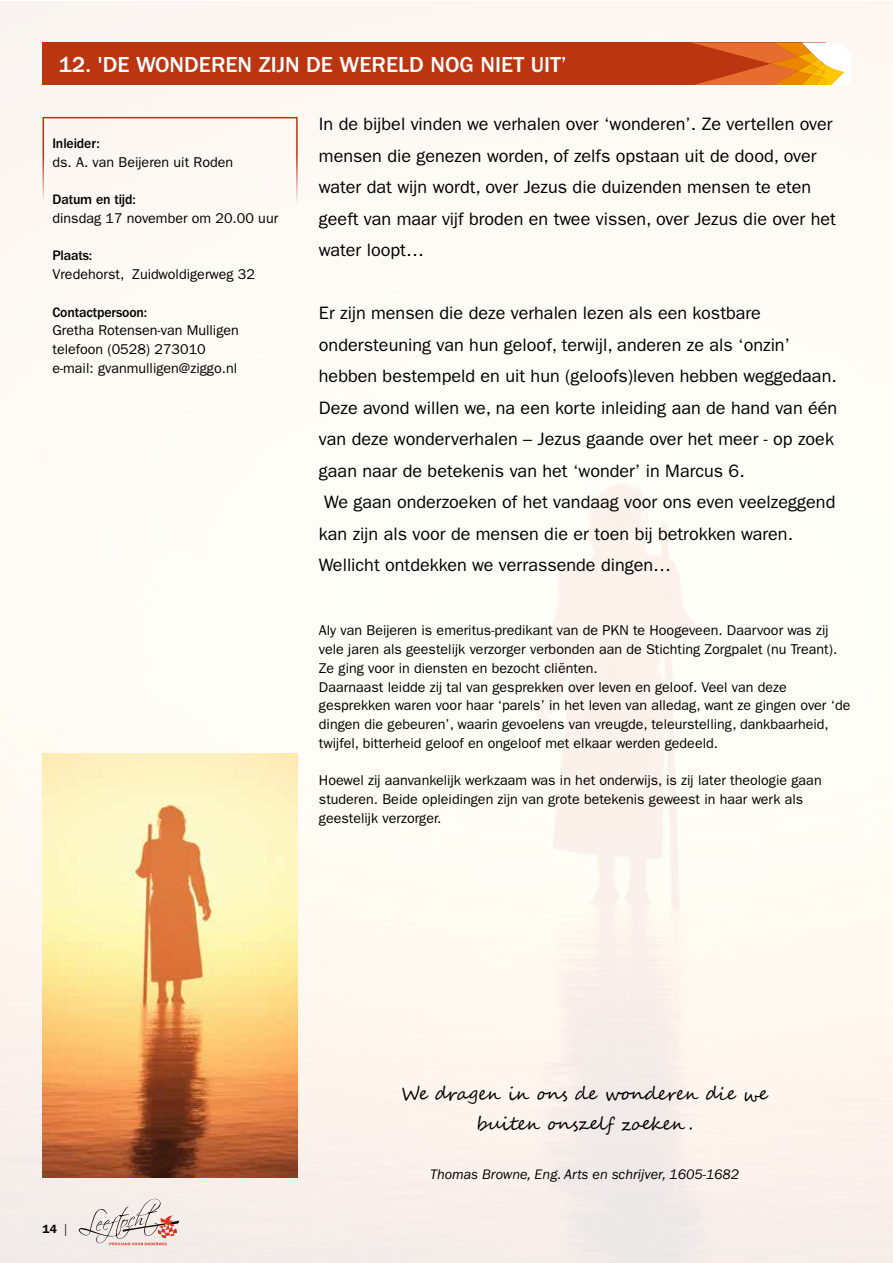
<style>
.page{position:relative;width:893px;height:1263px;background:#fff}
.page>*{position:absolute;margin:0;border:0;box-sizing:border-box;transform-origin:0 0}
.t1{font:500 30px "ITC Franklin Gothic Std";color:#fff}
.t2{font:500 22.5px "ITC Franklin Gothic Std";color:#fff}
.t3{font:18px/31.5px "ITC Franklin Gothic Std";color:#000}
.t4{font:18px/30px "Segoe Script";color:#000;text-align:center}
.t5{font:14.25px/18.8px "ITC Franklin Gothic Std";color:#000}
.t6{font:500 14.25px "ITC Franklin Gothic Std";letter-spacing:-.01em;color:#000}
.t7{font:italic 14.25px "ITC Franklin Gothic Std";color:#000}
.t8{font:600 12px "ITC Franklin Gothic Std";color:#000}
.s1{font-weight:400}
</style>
<div class="page">
<img style="left:0;top:1px;width:892px;height:1262px">
<div style="left:43px;top:117px;width:255px;height:92px;border:2px solid #bb3511"></div>
<div style="left:43px;top:43px;width:783px;height:42px;background:#bb3511"></div>
<svg style="left:694px;top:43px;width:156px;height:42px"></svg>
<img style="left:43px;top:754px;width:255px;height:424px">
<h1 class="t1" style="left:59px;top:47px;width:122px">VERDSLAG</h1>
<h1 class="t1" style="left:129px;top:47px;width:146px">ESTENEPAL</h1>
<h1 class="t1" style="left:59px;top:47px;width:52px">WEI</h1>
<h1 class="t1" style="left:193px;top:47px;width:37px">YN</h1>
<h2 class="t2" style="left:59px;top:51px;width:509px">12. 'DE WONDEREN ZIJN DE WERELD NOG NIET UIT’</h2>
<p class="t6" style="left:52px;top:135px;width:49px">Inleider:</p>
<p class="t5" style="left:52px;top:152px;width:182px">ds. A. van Beijeren uit Roden</p>
<p class="t6" style="left:52px;top:191px;width:85px">Datum en tijd:</p>
<p class="t5" style="left:52px;top:209px;width:227px">dinsdag 17 november om 20.00 uur</p>
<p class="t6" style="left:52px;top:248px;width:41px">Plaats:</p>
<p class="t5" style="left:52px;top:265px;width:204px">Vredehorst, Zuidwoldigerweg 32</p>
<p class="t6" style="left:52px;top:304px;width:96px">Contactpersoon:</p>
<p class="t5" style="left:52px;top:321px;width:188px">Gretha Rotensen-van Mulligen telefoon (0528) 273010 e-mail: gvanmulligen@ziggo.nl</p>
<p class="t3" style="left:319px;top:109px;width:518px">In de bijbel vinden we verhalen over ‘wonderen’. Ze vertellen over mensen die genezen worden, of zelfs opstaan uit de dood, over water dat wijn wordt, over Jezus die duizenden mensen te eten geeft van maar vijf broden en twee vissen, over Jezus die over het water loopt…</p>
<p class="t3" style="left:319px;top:298px;width:444px">Er zijn mensen die deze verhalen lezen als een kostbare</p>
<p class="t3" style="left:319px;top:329px;width:473px">ondersteuning van hun geloof, terwijl, anderen ze als ‘onzin’</p>
<p class="t3" style="left:319px;top:361px;width:519px">hebben bestempeld en uit hun (geloofs)leven hebben weggedaan.</p>
<p class="t3" style="left:319px;top:392px;width:520px">Deze avond willen we, na een korte inleiding aan de hand van één</p>
<p class="t3" style="left:319px;top:424px;width:517px">van deze wonderverhalen – Jezus gaande over het meer - op zoek</p>
<p class="t3" style="left:319px;top:455px;width:427px">gaan naar de betekenis van het ‘wonder’ in Marcus 6.</p>
<p class="t3" style="left:324px;top:487px;width:513px">We gaan onderzoeken of het vandaag voor ons even veelzeggend</p>
<p class="t3" style="left:319px;top:518px;width:476px">kan zijn als voor de mensen die er toen bij betrokken waren.</p>
<p class="t3" style="left:319px;top:550px;width:354px">Wellicht ontdekken we verrassende dingen…</p>
<p class="t5" style="left:319px;top:621px;width:533px">Aly van Beijeren is emeritus-predikant van de PKN te Hoogeveen. Daarvoor was zij vele jaren als geestelijk verzorger verbonden aan de Stichting Zorgpalet (nu Treant).<br>Ze ging voor in diensten en bezocht cliënten.<br>Daarnaast leidde zij tal van gesprekken over leven en geloof. Veel van deze gesprekken waren voor haar ‘parels’ in het leven van alledag, want ze gingen over ‘de dingen die gebeuren’, waarin gevoelens van vreugde, teleurstelling, dankbaarheid, twijfel, bitterheid geloof en ongeloof met elkaar werden gedeeld.</p>
<p class="t5" style="left:319px;top:771px;width:504px">Hoewel zij aanvankelijk werkzaam was in het onderwijs, is zij later theologie gaan studeren. Beide opleidingen zijn van grote betekenis geweest in haar werk als geestelijk verzorger.</p>
<p class="t8" style="left:43px;top:1222px;width:26px">14 <span class="s1">|</span></p>
<p class="t4" style="left:402px;top:1080px;width:368px">We dragen in ons de wonderen die we buiten onszelf zoeken .</p>
<p class="t7" style="left:430px;top:1166px;width:311px">Thomas Browne, Eng. Arts en schrijver, 1605-1682</p>
</div>
